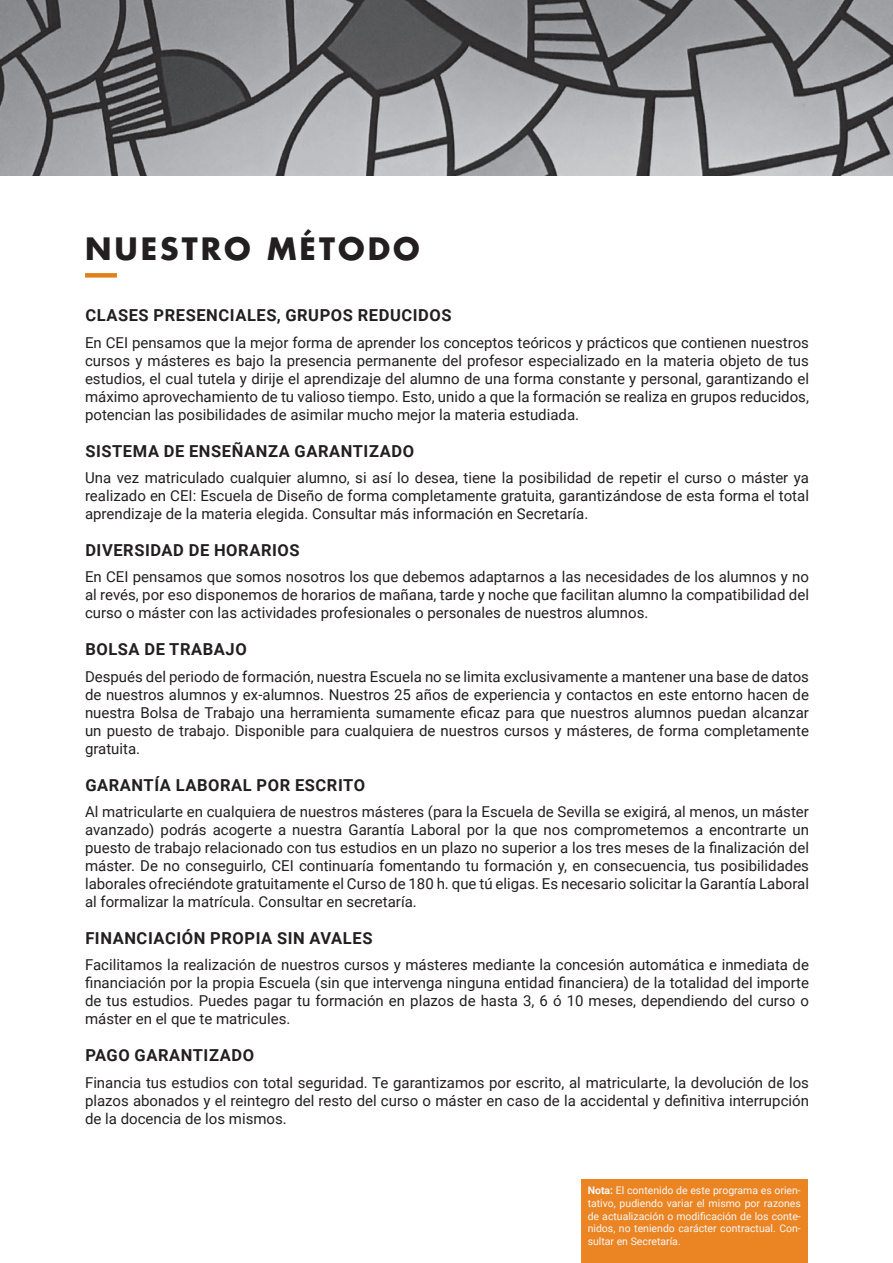
<style>
.page{position:relative;width:893px;height:1263px;background:#fff}
.page>*{position:absolute;margin:0;border:0;box-sizing:border-box;transform-origin:0 0}
.APARTADO{font:700 30px "Futura Std";letter-spacing:.1em;color:#231f20}
.APARTADO-2{font:700 16.5px "Roboto";letter-spacing:.035em;color:#231f20}
.Ultimo_parrafo{font:15px/18px "Roboto";color:#231f20;text-align:justify}
.Ultimo_parrafo-2{font:10.5px/12.6px "Roboto";color:#f7f7f7;text-align:justify}
.s1{font-weight:700}
</style>
<div class="page">
<img style="left:0;top:0;width:893px;height:175px">
<div style="left:85px;top:273px;width:32px;height:5px;background:#df811a"></div>
<div style="left:581px;top:1179px;width:227px;height:84px;background:#eb8524"></div>
<p class="APARTADO" style="left:85px;top:229px;width:336px">NUESTRO MÉTODO</p>
<p class="APARTADO-2" style="left:85px;top:304px;width:368px">CLASES PRESENCIALES, GRUPOS REDUCIDOS</p>
<p class="Ultimo_parrafo" style="left:85px;top:333px;width:725px">En CEI pensamos que la mejor forma de aprender los conceptos teóricos y prácticos que contienen nuestros cursos y másteres es bajo la presencia permanente del profesor especializado en la materia objeto de tus estudios, el cual tutela y dirije el aprendizaje del alumno de una forma constante y personal, garantizando el máximo aprovechamiento de tu valioso tiempo. Esto, unido a que la formación se realiza en grupos reducidos, potencian las posibilidades de asimilar mucho mejor la materia estudiada.</p>
<p class="APARTADO-2" style="left:85px;top:439px;width:330px">SISTEMA DE ENSEÑANZA GARANTIZADO</p>
<p class="Ultimo_parrafo" style="left:85px;top:468px;width:725px">Una vez matriculado cualquier alumno, si así lo desea, tiene la posibilidad de repetir el curso o máster ya realizado en CEI: Escuela de Diseño de forma completamente gratuita, garantizándose de esta forma el total aprendizaje de la materia elegida. Consultar más información en Secretaría.</p>
<p class="APARTADO-2" style="left:85px;top:538px;width:216px">DIVERSIDAD DE HORARIOS</p>
<p class="Ultimo_parrafo" style="left:85px;top:567px;width:725px">En CEI pensamos que somos nosotros los que debemos adaptarnos a las necesidades de los alumnos y no al revés, por eso disponemos de horarios de mañana, tarde y noche que facilitan alumno la compatibilidad del curso o máster con las actividades profesionales o personales de nuestros alumnos.</p>
<p class="APARTADO-2" style="left:85px;top:638px;width:163px">BOLSA DE TRABAJO</p>
<p class="Ultimo_parrafo" style="left:85px;top:667px;width:725px">Después del periodo de formación, nuestra Escuela no se limita exclusivamente a mantener una base de datos de nuestros alumnos y ex-alumnos. Nuestros 25 años de experiencia y contactos en este entorno hacen de nuestra Bolsa de Trabajo una herramienta sumamente eficaz para que nuestros alumnos puedan alcanzar un puesto de trabajo. Disponible para cualquiera de nuestros cursos y másteres, de forma completamente gratuita.</p>
<p class="APARTADO-2" style="left:85px;top:773px;width:281px">GARANTÍA LABORAL POR ESCRITO</p>
<p class="Ultimo_parrafo" style="left:85px;top:802px;width:725px">Al matricularte en cualquiera de nuestros másteres (para la Escuela de Sevilla se exigirá, al menos, un máster avanzado) podrás acogerte a nuestra Garantía Laboral por la que nos comprometemos a encontrarte un puesto de trabajo relacionado con tus estudios en un plazo no superior a los tres meses de la finalización del máster. De no conseguirlo, CEI continuaría fomentando tu formación y, en consecuencia, tus posibilidades laborales ofreciéndote gratuitamente el Curso de 180 h. que tú eligas. Es necesario solicitar la Garantía Laboral al formalizar la matrícula. Consultar en secretaría.</p>
<p class="APARTADO-2" style="left:85px;top:926px;width:289px">FINANCIACIÓN PROPIA SIN AVALES</p>
<p class="Ultimo_parrafo" style="left:85px;top:955px;width:725px">Facilitamos la realización de nuestros cursos y másteres mediante la concesión automática e inmediata de financiación por la propia Escuela (sin que intervenga ninguna entidad financiera) de la totalidad del importe de tus estudios. Puedes pagar tu formación en plazos de hasta 3, 6 ó 10 meses, dependiendo del curso o máster en el que te matricules.</p>
<p class="APARTADO-2" style="left:85px;top:1044px;width:170px">PAGO GARANTIZADO</p>
<p class="Ultimo_parrafo" style="left:85px;top:1073px;width:725px">Financia tus estudios con total seguridad. Te garantizamos por escrito, al matricularte, la devolución de los plazos abonados y el reintegro del resto del curso o máster en caso de la accidental y definitiva interrupción de la docencia de los mismos.</p>
<p class="Ultimo_parrafo-2" style="left:588px;top:1184px;width:215px"><span class="s1">Nota:</span> El contenido de este programa es orien&shy;tativo, pudiendo variar el mismo por razones de actualización o modificación de los conte&shy;nidos, no teniendo carácter contractual. Con&shy;sultar en Secretaría.</p>
</div>
